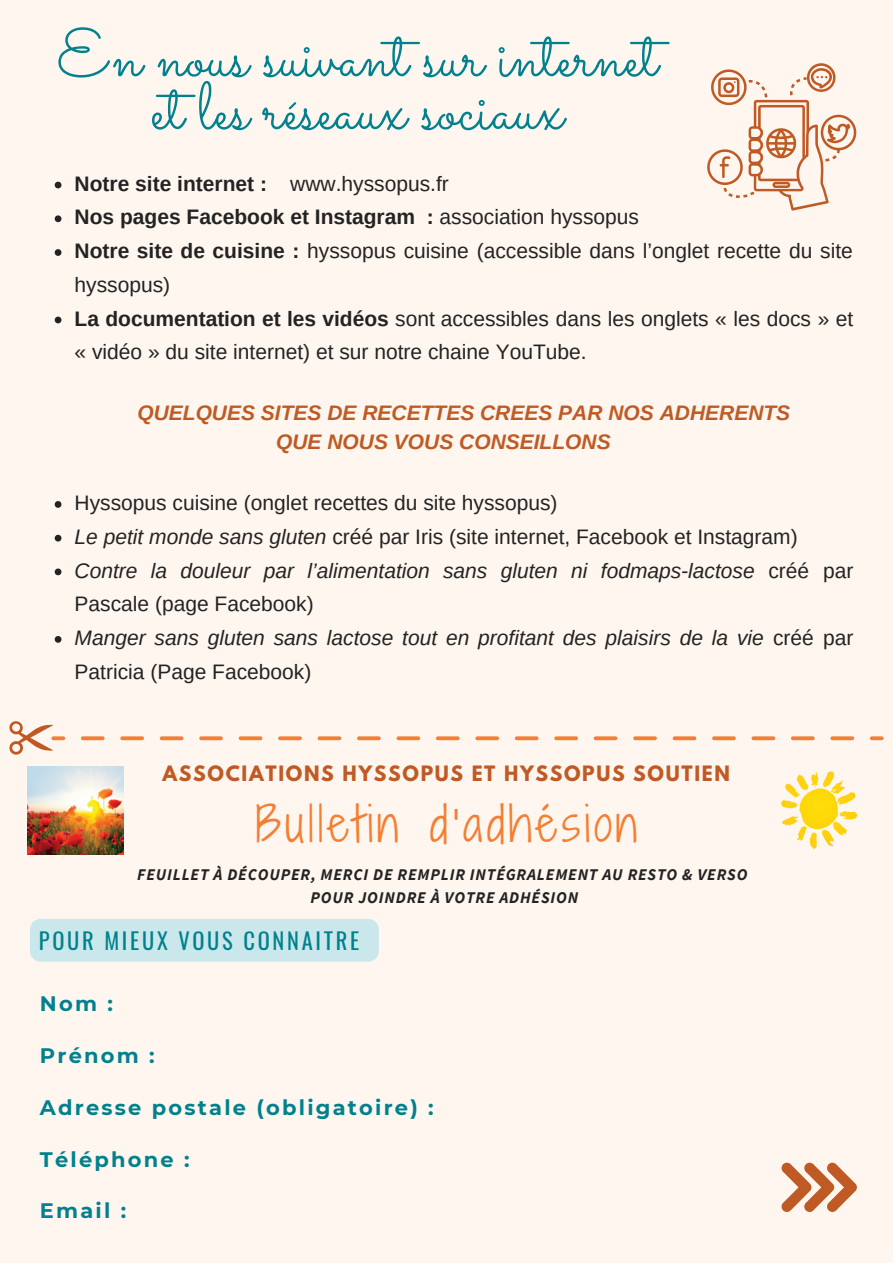
<style>
.page{position:relative;width:893px;height:1264px;background:#fff}
.page>*{position:absolute;margin:0;border:0;box-sizing:border-box;transform-origin:0 0}
.t1{font:66.9px/52.8px "Sacramento";color:#00818d;text-align:center}
.t2{font:46.65px "Shadows Into Light Two";letter-spacing:.085em;color:#f47e33}
.t3{font:22.5px "Oswald";letter-spacing:.12em;color:#00818d}
.t4{font:21px/33.8px "Arimo";color:#232323}
.t5{font:italic 700 21px/29.2px "Arimo";color:#c05a24}
.t6{font:700 21px "Montserrat";letter-spacing:.105em;color:#00818d}
.t7{font:700 18.75px "League Spartan";letter-spacing:.09em;color:#c05a24}
.t8{font:italic 700 16.35px/22.5px "Source Sans Pro";letter-spacing:.05em;color:#232323;text-align:center}
.s1{font-weight:700}
.s2{font-style:italic}
</style>
<div class="page">
<div style="left:0;top:0;width:892px;height:1262px;background:#fef6ef"></div>
<svg style="left:9px;top:721px;width:56px;height:33px"></svg>
<svg style="left:81px;top:736px;width:773px;height:4px"></svg>
<svg style="left:870px;top:736px;width:13px;height:4px"></svg>
<svg style="left:55px;top:182px;width:6px;height:6px"></svg>
<svg style="left:55px;top:215px;width:6px;height:7px"></svg>
<svg style="left:55px;top:249px;width:6px;height:7px"></svg>
<svg style="left:55px;top:316px;width:6px;height:7px"></svg>
<svg style="left:55px;top:501px;width:6px;height:7px"></svg>
<svg style="left:55px;top:535px;width:6px;height:6px"></svg>
<svg style="left:55px;top:568px;width:6px;height:7px"></svg>
<svg style="left:55px;top:636px;width:6px;height:6px"></svg>
<svg style="left:707px;top:63px;width:149px;height:147px"></svg>
<svg style="left:781px;top:1162px;width:75px;height:49px"></svg>
<img style="left:781px;top:771px;width:77px;height:78px">
<img style="left:27px;top:766px;width:97px;height:88px">
<div style="left:30px;top:919px;width:349px;height:42px;background:#cae8eb"></div>
<h1 class="t1" style="left:56px;top:26px;width:602px">En nous suivant sur internet et les réseaux sociaux</h1>
<p class="t4" style="left:75px;top:166px;width:780px"><span class="s1">Notre site internet :</span> www.hyssopus.fr<br><span class="s1">Nos pages Facebook et Instagram :</span> association hyssopus<br><span class="s1">Notre site de cuisine :</span> hyssopus cuisine (accessible dans l’onglet recette du site hyssopus)<br><span class="s1">La documentation et les vidéos</span> sont accessibles dans les onglets « les docs » et « vidéo » du site internet) et sur notre chaine YouTube.</p>
<p class="t5" style="left:276px;top:398px;width:515px;text-indent:-139px">QUELQUES SITES DE RECETTES CREES PAR NOS ADHERENTS<br>QUE NOUS VOUS CONSEILLONS</p>
<p class="t4" style="left:75px;top:486px;width:780px">Hyssopus cuisine (onglet recettes du site hyssopus)<br><span class="s2">Le petit monde sans gluten</span> créé par Iris (site internet, Facebook et Instagram)<br><span class="s2">Contre la douleur par l’alimentation sans gluten ni fodmaps-lactose</span> créé par Pascale (page Facebook)<br><span class="s2">Manger sans gluten sans lactose tout en profitant des plaisirs de la vie</span> créé par Patricia (Page Facebook)</p>
<p class="t7" style="left:162px;top:764px;width:569px">ASSOCIATIONS HYSSOPUS ET HYSSOPUS SOUTIEN</p>
<h2 class="t2" style="left:255px;top:790px;width:383px">Bulletin d'adhésion</h2>
<p class="t8" style="left:137px;top:863px;width:611px">FEUILLET À DÉCOUPER, MERCI DE REMPLIR INTÉGRALEMENT AU RESTO &amp; VERSO<br>POUR JOINDRE À VOTRE ADHÉSION</p>
<p class="t3" style="left:39px;top:923px;width:322px">POUR MIEUX VOUS CONNAITRE</p>
<p class="t6" style="left:40px;top:990px;width:74px">Nom :</p>
<p class="t6" style="left:40px;top:1042px;width:116px">Prénom :</p>
<p class="t6" style="left:40px;top:1094px;width:395px">Adresse postale (obligatoire) :</p>
<p class="t6" style="left:40px;top:1146px;width:151px">Téléphone :</p>
<p class="t6" style="left:40px;top:1197px;width:88px">Email :</p>
</div>
